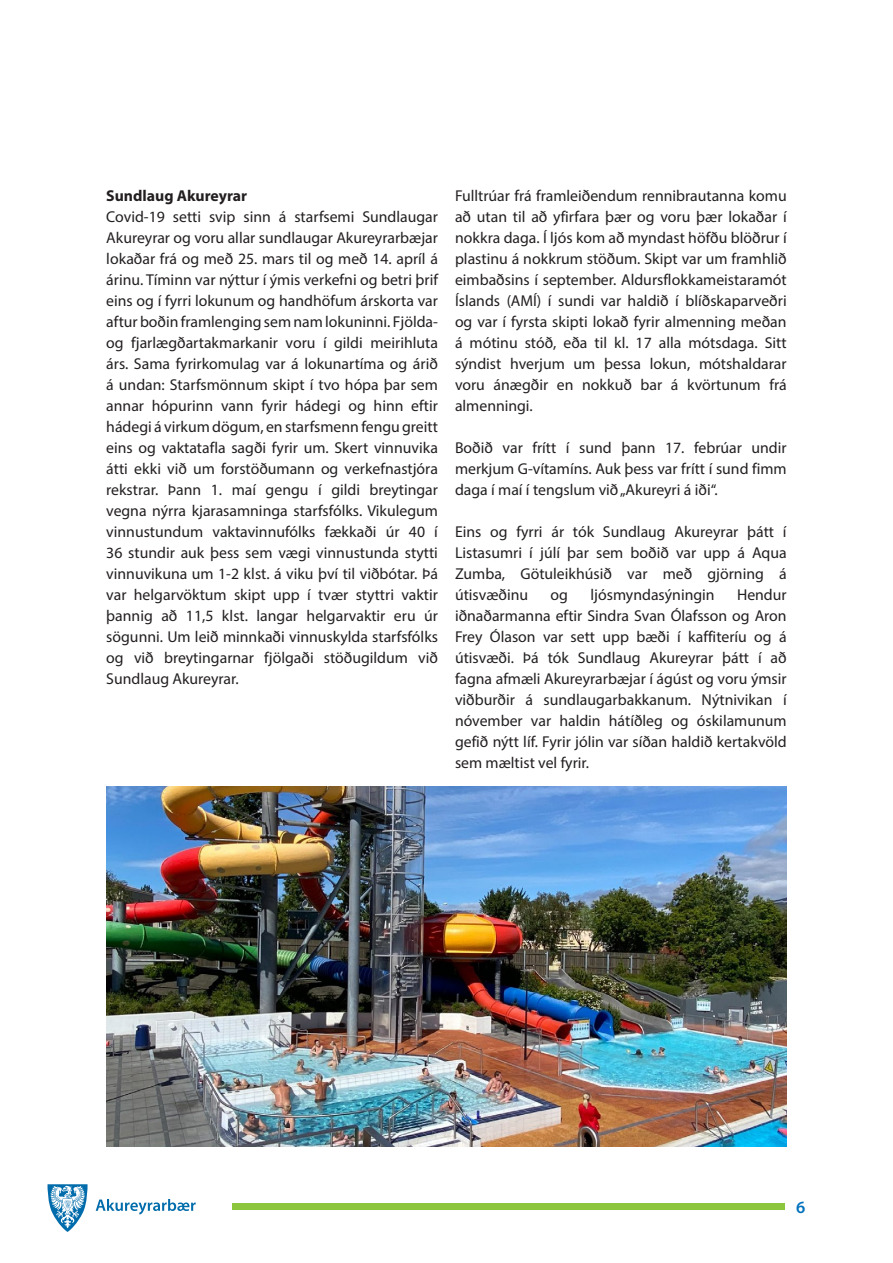
<style>
.page{position:relative;width:893px;height:1263px;background:#fff}
.page>*{position:absolute;margin:0;border:0;box-sizing:border-box;transform-origin:0 0}
.t1{font:600 17.25px "Myriad Pro";color:#0072bc}
.Meginmál{font:15.75px/21px "Myriad Pro";color:#231f20;text-align:justify}
.Meginmál-2{font:700 15.75px "Myriad Pro";color:#231f20}
</style>
<div class="page">
<div style="left:232px;top:1203px;width:552px;height:7px;background:#8bc63e"></div>
<svg style="left:96px;top:1199px;width:100px;height:15px"></svg>
<svg style="left:47px;top:1184px;width:41px;height:48px"></svg>
<img style="left:106px;top:787px;width:681px;height:359px">
<p class="Meginmál-2" style="left:106px;top:185px;width:142px">Sundlaug Akureyrar</p>
<p class="Meginmál" style="left:106px;top:206px;width:333px">Covid-19 setti svip sinn á starfsemi Sundlaugar Akureyrar og voru allar sundlaugar Akureyrarbæjar lokaðar frá og með 25. mars til og með 14. apríl á árinu. Tíminn var nýttur í ýmis verkefni og betri þrif eins og í fyrri lokunum og handhöfum árskorta var aftur boðin framlenging sem nam lokuninni. Fjölda&shy;og fjarlægðartakmarkanir voru í gildi meirihluta árs. Sama fyrirkomulag var á lokunartíma og árið á undan: Starfsmönnum skipt í tvo hópa þar sem annar hópurinn vann fyrir hádegi og hinn eftir hádegi á virkum dögum, en starfsmenn fengu greitt eins og vaktatafla sagði fyrir um. Skert vinnuvika átti ekki við um forstöðumann og verkefnastjóra rekstrar. Þann 1. maí gengu í gildi breytingar vegna nýrra kjarasamninga starfsfólks. Vikulegum vinnustundum vaktavinnufólks fækkaði úr 40 í 36 stundir auk þess sem vægi vinnustunda stytti vinnuvikuna um 1-2 klst. á viku því til viðbótar. Þá var helgarvöktum skipt upp í tvær styttri vaktir þannig að 11,5 klst. langar helgarvaktir eru úr sögunni. Um leið minnkaði vinnuskylda starfsfólks og við breytingarnar fjölgaði stöðugildum við Sundlaug Akureyrar.</p>
<p class="Meginmál" style="left:455px;top:185px;width:333px">Fulltrúar frá framleiðendum rennibrautanna komu að utan til að yfirfara þær og voru þær lokaðar í nokkra daga. Í ljós kom að myndast höfðu blöðrur í plastinu á nokkrum stöðum. Skipt var um framhlið eimbaðsins í september. Aldursflokkameistaramót Íslands (AMÍ) í sundi var haldið í blíðskaparveðri og var í fyrsta skipti lokað fyrir almenning meðan á mótinu stóð, eða til kl. 17 alla mótsdaga. Sitt sýndist hverjum um þessa lokun, mótshaldarar voru ánægðir en nokkuð bar á kvörtunum frá almenningi.</p>
<p class="Meginmál" style="left:455px;top:437px;width:333px">Boðið var frítt í sund þann 17. febrúar undir merkjum G-vítamíns. Auk þess var frítt í sund fimm daga í maí í tengslum við „Akureyri á iði“.</p>
<p class="Meginmál" style="left:455px;top:521px;width:333px">Eins og fyrri ár tók Sundlaug Akureyrar þátt í Listasumri í júlí þar sem boðið var upp á Aqua Zumba, Götuleikhúsið var með gjörning á útisvæðinu</p>
<p class="Meginmál" style="left:455px;top:584px;width:333px;text-indent:282px">Hendur iðnaðarmanna eftir Sindra Svan Ólafsson og Aron Frey Ólason var sett upp bæði í kaffiteríu og á útisvæði. Þá tók Sundlaug Akureyrar þátt í að fagna afmæli Akureyrarbæjar í ágúst og voru ýmsir viðburðir á sundlaugarbakkanum. Nýtnivikan í nóvember var haldin hátíðleg og óskilamunum gefið nýtt líf. Fyrir jólin var síðan haldið kertakvöld sem mæltist vel fyrir.</p>
<p class="Meginmál" style="left:551px;top:584px;width:19px">og</p>
<p class="Meginmál" style="left:591px;top:584px;width:125px">ljósmyndasýningin</p>
<p class="t1" style="left:796px;top:1197px;width:11px">6</p>
</div>
